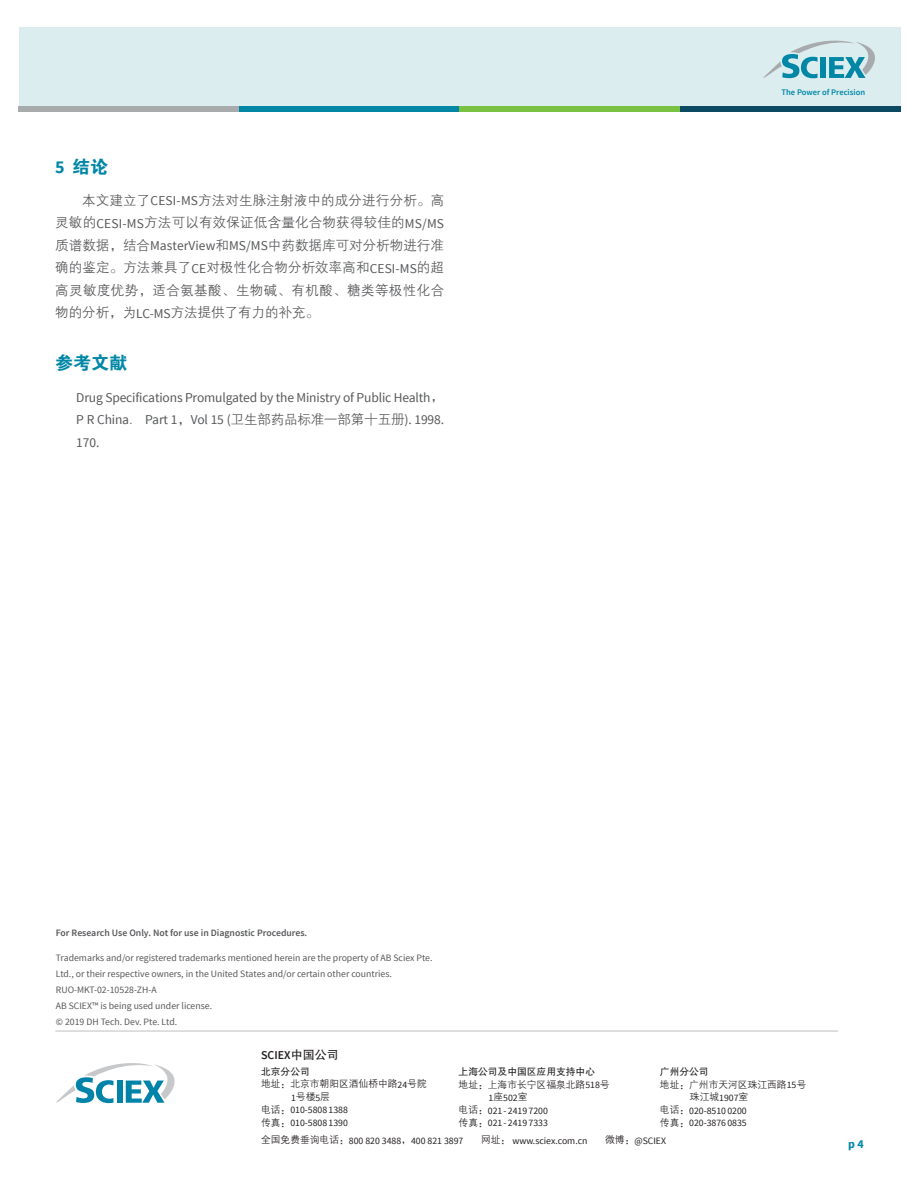
<style>
.page{position:relative;width:918px;height:1188px;background:#fff}
.page>*{position:absolute;margin:0;border:0;box-sizing:border-box;transform-origin:0 0}
.t1{font:18px "FZDHTK GBK1 0";color:#0087a6}
.t2{font:13.5px/22.5px "FZZDXK GBK1 0";letter-spacing:.01em;color:#57585a;text-align:justify}
.t3{font:13.5px/22.5px "Source Sans Pro";letter-spacing:-.01em;color:#57585a;text-align:justify}
.t4{font:600 12px "Source Sans Pro";color:#231f20}
.t5{font:700 12px "Source Sans Pro";color:#0087a6}
.t6{font:9.75px/15.9px "Source Sans Pro";color:#57585a}
.t7{font:9.75px/12.8px "Source Sans Pro";color:#231f20}
.t8{font:9.75px/12.8px "FZZDXK GBK1 0";color:#231f20}
.t9{font:600 9.75px "Source Sans Pro";color:#57585a}
.t10{font:9.75px "FZHTK GBK1 0";color:#231f20}
.t11{font:600 8.55px "Source Sans Pro";color:#0087a6}
.s1{font-family:"Source Sans Pro";font-weight:700}
.s2{font-family:"Source Sans Pro"}
.s3{font-family:"FZZDXK GBK1 0"}
.s4{font-family:"FZHTK GBK1 0";font-weight:400}
</style>
<div class="page">
<div style="left:19px;top:27px;width:881px;height:84px;background:#dbedef"></div>
<svg style="left:763px;top:41px;width:112px;height:37px"></svg>
<div style="left:19px;top:106px;width:220px;height:5px;background:#a8abac"></div>
<div style="left:239px;top:106px;width:220px;height:5px;background:#0087a6"></div>
<div style="left:459px;top:106px;width:221px;height:5px;background:#79c142"></div>
<div style="left:680px;top:106px;width:220px;height:5px;background:#0c4a63"></div>
<hr style="left:55px;top:1031px;width:783px;height:1px;background:#bebfc2">
<svg style="left:56px;top:1063px;width:119px;height:40px"></svg>
<h1 class="t1" style="left:55px;top:157px;width:54px"><span class="s1">5</span> 结论</h1>
<h2 class="t2" style="left:55px;top:189px;width:390px;text-indent:27px">本文建立了<span class="s2">CESI-MS</span>方法对生脉注射液中的成分进行分析。高灵敏的<span class="s2">CESI-MS</span>方法可以有效保证低含量化合物获得较佳的<span class="s2">MS/MS</span>质谱数据，结合<span class="s2">MasterView</span>和<span class="s2">MS/MS</span>中药数据库可对分析物进行准确的鉴定。方法兼具了<span class="s2">CE</span>对极性化合物分析效率高和<span class="s2">CESI-MS</span>的超高灵敏度优势，适合氨基酸、生物碱、有机酸、糖类等极性化合物的分析，为<span class="s2">LC-MS</span>方法提供了有力的补充。</h2>
<h1 class="t1" style="left:55px;top:353px;width:74px">参考文献</h1>
<h2 class="t3" style="left:76px;top:386px;width:369px">Drug Specifications Promulgated by the Ministry of Public Health<span class="s3">，</span>P R China<span class="s3">．</span> Part 1<span class="s3">，</span>Vol 15 (<span class="s3">卫生部药品标准一部第十五册</span>). 1998.<br>170.</h2>
<p class="t11" style="left:782px;top:86px;width:85px">The Power of Precision</p>
<p class="t9" style="left:56px;top:927px;width:253px">For Research Use Only. Not for use in Diagnostic Procedures.</p>
<p class="t6" style="left:56px;top:950px;width:378px">Trademarks and/or registered trademarks mentioned herein are the property of AB Sciex Pte.<br>Ltd., or their respective owners, in the United States and/or certain other countries.<br>RUO-MKT-02-10528-ZH-A<br>AB SCIEX™ is being used under license.<br>© 2019 DH Tech. Dev. Pte. Ltd.</p>
<p class="t4" style="left:261px;top:1048px;width:79px">SCIEX<span class="s4">中国公司</span></p>
<p class="t10" style="left:261px;top:1066px;width:50px">北京分公司</p>
<p class="t8" style="left:291px;top:1078px;width:137px;text-indent:-30px">地址：北京市朝阳区酒仙桥中路<span class="s2">24</span>号院<br><span class="s2">1</span>号楼<span class="s2">5</span>层</p>
<p class="t7" style="left:261px;top:1104px;width:88px"><span class="s3">电话：</span>010-5808 1388<span class="s3">传真：</span>010-5808 1390</p>
<p class="t10" style="left:459px;top:1066px;width:138px">上海公司及中国区应用支持中心</p>
<p class="t8" style="left:459px;top:1078px;width:153px">地址：上海市长宁区福泉北路<span class="s2">518</span>号</p>
<p class="t7" style="left:459px;top:1091px;width:91px;text-indent:30px">1<span class="s3">座</span>502<span class="s3">室<br>电话：</span>021 - 2419 7200<span class="s3">传真：</span>021 - 2419 7333</p>
<p class="t10" style="left:660px;top:1066px;width:50px">广州分公司</p>
<p class="t8" style="left:690px;top:1078px;width:118px;text-indent:-30px">地址：广州市天河区珠江西路<span class="s2">15</span>号珠江城<span class="s2">1907</span>室</p>
<p class="t7" style="left:660px;top:1104px;width:88px"><span class="s3">电话：</span>020-8510 0200<span class="s3">传真：</span>020-3876 0835</p>
<p class="t7" style="left:261px;top:1134px;width:204px"><span class="s3">全国免费垂询电话：</span>800 820 3488<span class="s3">，</span>400 821 3897</p>
<p class="t7" style="left:481px;top:1134px;width:108px"><span class="s3">网址：</span> www.sciex.com.cn</p>
<p class="t7" style="left:605px;top:1134px;width:62px"><span class="s3">微博：</span>@SCIEX</p>
<p class="t5" style="left:848px;top:1136px;width:17px">p 4</p>
</div>
